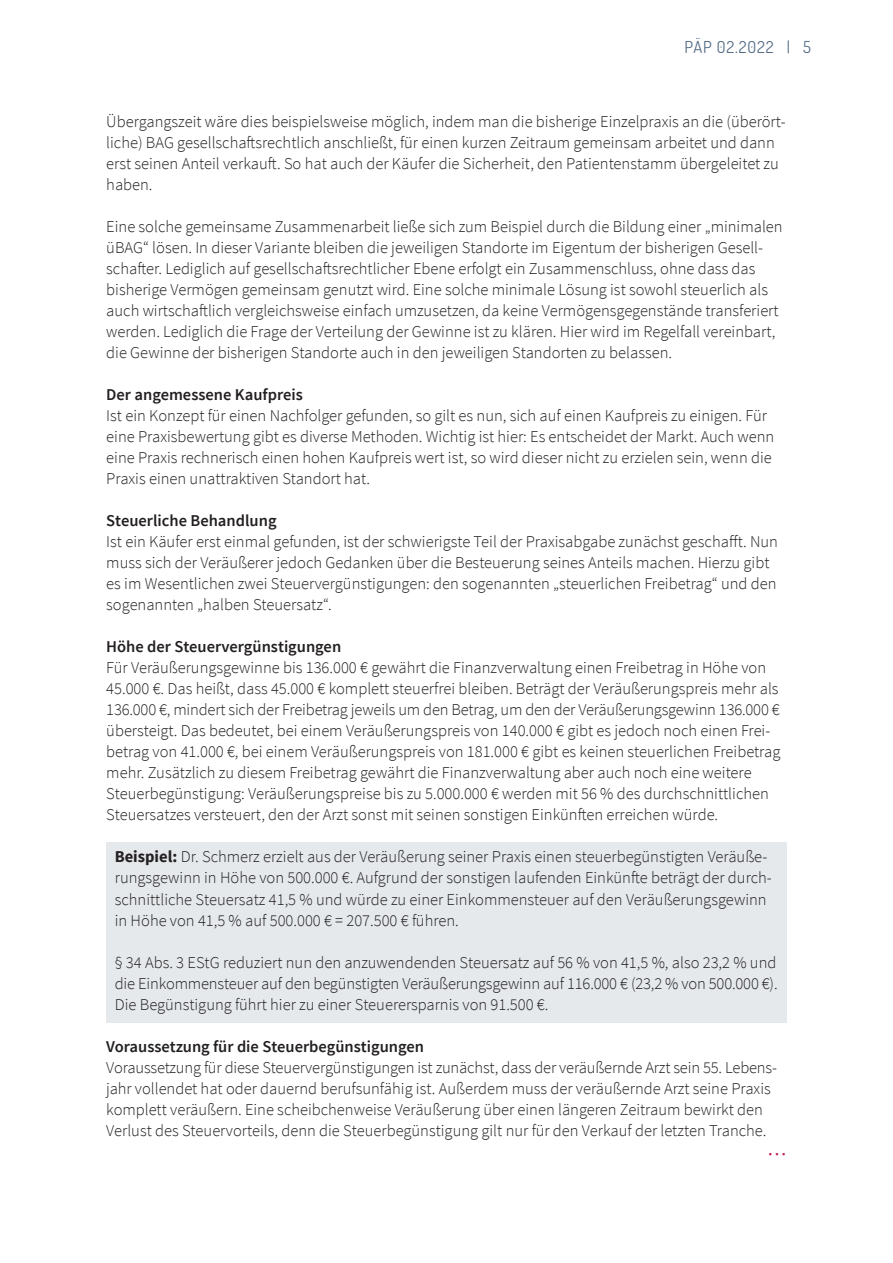
<style>
.page{position:relative;width:893px;height:1263px;background:#fff}
.page>*{position:absolute;margin:0;border:0;box-sizing:border-box;transform-origin:0 0}
.t1{font:300 27px "Source Sans Pro";color:#c31e50}
.t2{font:300 16.5px/21px "Source Sans Pro";color:#231f20}
.t3{font:600 16.5px "Source Sans Pro";color:#231f20}
.t4{font:16.5px "Dosis";letter-spacing:.05em;color:#546c86}
.s1{font-weight:700}
</style>
<div class="page">
<div style="left:106px;top:842px;width:681px;height:181px;background:#e5e9ec"></div>
<p class="t4" style="left:685px;top:38px;width:128px">PÄP 02.2022 | 5</p>
<p class="t2" style="left:106px;top:111px;width:681px">Übergangszeit wäre dies beispielsweise möglich, indem man die bisherige Einzelpraxis an die (überört&shy;liche) BAG gesellschaftsrechtlich anschließt, für einen kurzen Zeitraum gemeinsam arbeitet und dann erst seinen Anteil verkauft. So hat auch der Käufer die Sicherheit, den Patientenstamm übergeleitet zu haben.</p>
<p class="t2" style="left:106px;top:216px;width:678px">Eine solche gemeinsame Zusammenarbeit ließe sich zum Beispiel durch die Bildung einer „minimalen üBAG“ lösen. In dieser Variante bleiben die jeweiligen Standorte im Eigentum der bisherigen Gesell&shy;schafter. Lediglich auf gesellschaftsrechtlicher Ebene erfolgt ein Zusammenschluss, ohne dass das bisherige Vermögen gemeinsam genutzt wird. Eine solche minimale Lösung ist sowohl steuerlich als auch wirtschaftlich vergleichsweise einfach umzusetzen, da keine Vermögensgegenstände transferiert werden. Lediglich die Frage der Verteilung der Gewinne ist zu klären. Hier wird im Regelfall vereinbart, die Gewinne der bisherigen Standorte auch in den jeweiligen Standorten zu belassen.</p>
<p class="t3" style="left:106px;top:388px;width:198px">Der angemessene Kaufpreis</p>
<p class="t2" style="left:106px;top:405px;width:669px">Ist ein Konzept für einen Nachfolger gefunden, so gilt es nun, sich auf einen Kaufpreis zu einigen. Für eine Praxisbewertung gibt es diverse Methoden. Wichtig ist hier: Es entscheidet der Markt. Auch wenn eine Praxis rechnerisch einen hohen Kaufpreis wert ist, so wird dieser nicht zu erzielen sein, wenn die Praxis einen unattraktiven Standort hat.</p>
<p class="t3" style="left:106px;top:514px;width:172px">Steuerliche Behandlung</p>
<p class="t2" style="left:106px;top:531px;width:673px">Ist ein Käufer erst einmal gefunden, ist der schwierigste Teil der Praxisabgabe zunächst geschafft. Nun muss sich der Veräußerer jedoch Gedanken über die Besteuerung seines Anteils machen. Hierzu gibt es im Wesentlichen zwei Steuervergünstigungen: den sogenannten „steuerlichen Freibetrag“ und den sogenannten „halben Steuersatz“.</p>
<p class="t3" style="left:106px;top:641px;width:236px">Höhe der Steuervergünstigungen</p>
<p class="t2" style="left:106px;top:657px;width:676px">Für Veräußerungsgewinne bis 136.000 € gewährt die Finanzverwaltung einen Freibetrag in Höhe von 45.000 €. Das heißt, dass 45.000 € komplett steuerfrei bleiben. Beträgt der Veräußerungspreis mehr als 136.000 €, mindert sich der Freibetrag jeweils um den Betrag, um den der Veräußerungsgewinn 136.000 € übersteigt. Das bedeutet, bei einem Veräußerungspreis von 140.000 € gibt es jedoch noch einen Frei&shy;betrag von 41.000 €, bei einem Veräußerungspreis von 181.000 € gibt es keinen steuerlichen Freibetrag mehr. Zusätzlich zu diesem Freibetrag gewährt die Finanzverwaltung aber auch noch eine weitere Steuerbegünstigung: Veräußerungspreise bis zu 5.000.000 € werden mit 56 % des durchschnittlichen Steuersatzes versteuert, den der Arzt sonst mit seinen sonstigen Einkünften erreichen würde.</p>
<p class="t2" style="left:115px;top:846px;width:658px"><span class="s1">Beispiel:</span> Dr. Schmerz erzielt aus der Veräußerung seiner Praxis einen steuerbegünstigten Veräuße&shy;rungsgewinn in Höhe von 500.000 €. Aufgrund der sonstigen laufenden Einkünfte beträgt der durch&shy;schnittliche Steuersatz 41,5 % und würde zu einer Einkommensteuer auf den Veräußerungsgewinn in Höhe von 41,5 % auf 500.000 € = 207.500 € führen.</p>
<p class="t2" style="left:115px;top:951px;width:664px;text-align:justify">§ 34 Abs. 3 EStG reduziert nun den anzuwendenden Steuersatz auf 56 % von 41,5 %, also 23,2 % und die Einkommensteuer auf den begünstigten Veräußerungsgewinn auf 116.000 € (23,2 % von 500.000 €).<br>Die Begünstigung führt hier zu einer Steuerersparnis von 91.500 €.</p>
<p class="t3" style="left:106px;top:1040px;width:319px">Voraussetzung für die Steuerbegünstigungen</p>
<p class="t2" style="left:106px;top:1057px;width:672px">Voraussetzung für diese Steuervergünstigungen ist zunächst, dass der veräußernde Arzt sein 55. Lebens&shy;jahr vollendet hat oder dauernd berufsunfähig ist. Außerdem muss der veräußernde Arzt seine Praxis komplett veräußern. Eine scheibchenweise Veräußerung über einen längeren Zeitraum bewirkt den Verlust des Steuervorteils, denn die Steuerbegünstigung gilt nur für den Verkauf der letzten Tranche.</p>
<h1 class="t1" style="left:768px;top:1133px;width:21px">...</h1>
</div>
